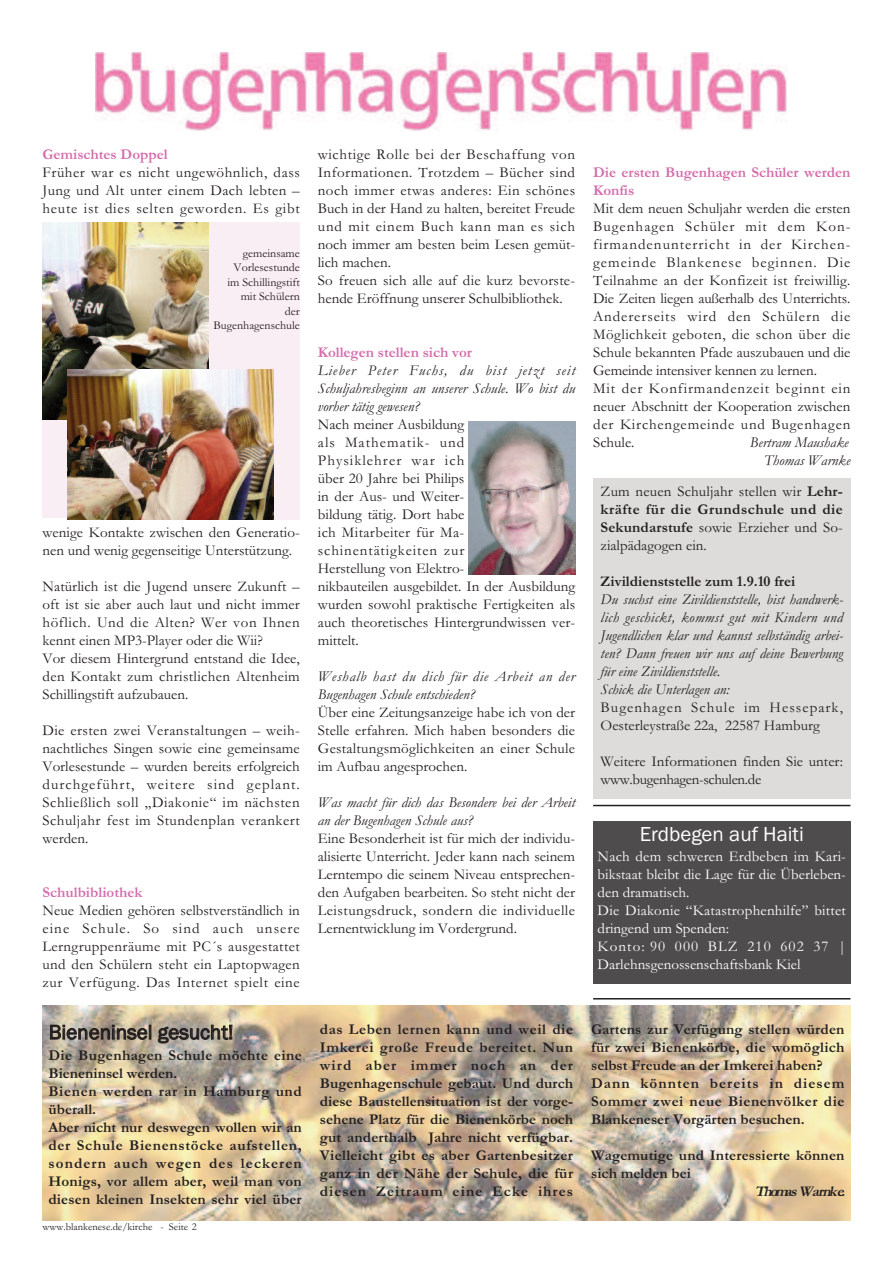
<style>
.page{position:relative;width:893px;height:1263px;background:#fff}
.page>*{position:absolute;margin:0;border:0;box-sizing:border-box;transform-origin:0 0}
.t1{font:21px "Franklin Gothic";color:#231f20}
.t2{font:21px "Franklin Gothic";color:#fff}
.t3{font:15px/18px "Garamond";letter-spacing:.005em;color:#231f20;text-align:justify}
.t4{font:700 15px/18px "Garamond";letter-spacing:.01em;color:#231f20}
.t5{font:15px/18px "Garamond";letter-spacing:.025em;color:#231f20}
.t6{font:italic 15px/18px "Garamond";color:#231f20}
.t7{font:15px/18px "Garamond";color:#fff}
.t8{font:700 15px/18px "Garamond";color:#d46caa}
.t9{font:italic 15px/18px "Garamond";letter-spacing:.05em;color:#231f20}
.t10{font:italic 700 15px "Garamond";color:#231f20}
.t11{font:12px/14.4px "Garamond";color:#231f20;text-align:right}
.t12{font:10.5px "Garamond";color:#231f20}
.s1{font-weight:700}
</style>
<div class="page">
<img style="left:95px;top:52px;width:692px;height:78px">
<img style="left:469px;top:421px;width:106px;height:153px">
<img style="left:43px;top:1006px;width:807px;height:214px">
<div style="left:593px;top:478px;width:257px;height:321px;background:#dedcdb"></div>
<div style="left:43px;top:222px;width:257px;height:296px;background:#faeef5"></div>
<img style="left:43px;top:222px;width:166px;height:198px">
<div style="left:68px;top:370px;width:232px;height:150px;background:#faeef5"></div>
<img style="left:68px;top:370px;width:205px;height:150px">
<div style="left:593px;top:822px;width:257px;height:162px;background:#4f4c4d"></div>
<hr style="left:593px;top:805px;width:257px;height:1px;background:#231f20">
<hr style="left:593px;top:998px;width:257px;height:1px;background:#231f20">
<p class="t8" style="left:43px;top:144px;width:127px">Gemischtes Doppel</p>
<p class="t3" style="left:43px;top:162px;width:259px">Früher war es nicht ungewöhnlich, dass Jung und Alt unter einem Dach lebten – heute ist dies selten geworden. Es gibt</p>
<p class="t11" style="left:213px;top:246px;width:88px">gemeinsame<br>Vorlesestunde<br>im Schillingstift mit Schülern<br>der<br>Bugenhagenschule</p>
<p class="t3" style="left:43px;top:522px;width:259px">wenige Kontakte zwischen den Generatio&shy;nen und wenig gegenseitige Unterstützung.</p>
<p class="t3" style="left:43px;top:576px;width:259px;text-align:left">Natürlich ist die Jugend unsere Zukunft – oft ist sie aber auch laut und nicht immer höflich. Und die Alten? Wer von Ihnen kennt einen MP3-Player oder die Wii?<br>Vor diesem Hintergrund entstand die Idee, den Kontakt zum christlichen Altenheim Schillingstift aufzubauen.</p>
<p class="t3" style="left:43px;top:720px;width:259px">Die ersten zwei Veranstaltungen – weih&shy;nachtliches Singen sowie eine gemeinsame Vorlesestunde – wurden bereits erfolgreich durchgeführt, weitere sind geplant.<br>Schließlich soll „Diakonie“ im nächsten Schuljahr fest im Stundenplan verankert werden.</p>
<p class="t8" style="left:43px;top:882px;width:101px">Schulbibliothek</p>
<p class="t3" style="left:43px;top:900px;width:259px">Neue Medien gehören selbstverständlich in eine Schule. So sind auch unsere Lerngruppenräume mit PC´s ausgestattet und den Schülern steht ein Laptopwagen zur Verfügung. Das Internet spielt eine</p>
<h1 class="t1" style="left:49px;top:1019px;width:186px">Bieneninsel gesucht!</h1>
<p class="t4" style="left:49px;top:1045px;width:255px">Die Bugenhagen Schule möchte eine<br>Bieneninsel werden.<br>Bienen werden rar in Hamburg und überall.<br>Aber nicht nur deswegen wollen wir an der Schule Bienenstöcke aufstellen, sondern auch wegen des leckeren<br>Honigs, vor allem aber, weil man von diesen kleinen Insekten sehr viel über</p>
<p class="t12" style="left:43px;top:1220px;width:156px">www.blankenese.de/kirche - Seite 2</p>
<p class="t3" style="left:318px;top:144px;width:259px;text-align:left">wichtige Rolle bei der Beschaffung von Informationen. Trotzdem – Bücher sind noch immer etwas anderes: Ein schönes Buch in der Hand zu halten, bereitet Freude und mit einem Buch kann man es sich noch immer am besten beim Lesen gemüt&shy;lich machen.<br>So freuen sich alle auf die kurz bevorste&shy;hende Eröffnung unserer Schulbibliothek.</p>
<p class="t8" style="left:318px;top:342px;width:156px">Kollegen stellen sich vor</p>
<p class="t6" style="left:318px;top:360px;width:259px;text-align:justify">Lieber Peter Fuchs, du bist jetzt seit Schuljahresbeginn an unserer Schule. Wo bist du vorher tätig gewesen?</p>
<p class="t3" style="left:318px;top:414px;width:259px;text-align:left">Nach meiner Ausbildung<br>als Mathematik- und<br>Physiklehrer war ich<br>über 20 Jahre bei Philips<br>in der Aus- und Weiter-<br>bildung tätig. Dort habe<br>ich Mitarbeiter für Ma&shy;schinentätigkeiten zur<br>Herstellung von Elektro-<br>nikbauteilen ausgebildet. In der Ausbildung wurden sowohl praktische Fertigkeiten als auch theoretisches Hintergrundwissen ver&shy;mittelt.</p>
<p class="t9" style="left:318px;top:666px;width:259px">Weshalb hast du dich für die Arbeit an der<br>Bugenhagen Schule entschieden?</p>
<p class="t3" style="left:318px;top:702px;width:259px">Über eine Zeitungsanzeige habe ich von der Stelle erfahren. Mich haben besonders die Gestaltungsmöglichkeiten an einer Schule im Aufbau angesprochen.</p>
<p class="t6" style="left:318px;top:792px;width:259px">Was macht für dich das Besondere bei der Arbeit an der Bugenhagen Schule aus?</p>
<p class="t3" style="left:318px;top:828px;width:259px">Eine Besonderheit ist für mich der individu&shy;alisierte Unterricht. Jeder kann nach seinem Lerntempo die seinem Niveau entsprechen&shy;den Aufgaben bearbeiten. So steht nicht der Leistungsdruck, sondern die individuelle Lernentwicklung im Vordergrund.</p>
<p class="t8" style="left:593px;top:162px;width:259px">Die ersten Bugenhagen Schüler werden<br>Konfis</p>
<p class="t5" style="left:593px;top:198px;width:259px">Mit dem neuen Schuljahr werden die ersten Bugenhagen Schüler mit dem Kon&shy;firmandenunterricht in der Kirchen&shy;gemeinde Blankenese beginnen. Die Teilnahme an der Konfizeit ist freiwillig.<br>Die Zeiten liegen außerhalb des Unterrichts.<br>Andererseits wird den Schülern die Möglichkeit geboten, die schon über die Schule bekannten Pfade auszubauen und die Gemeinde intensiver kennen zu lernen.<br>Mit der Konfirmandenzeit beginnt ein neuer Abschnitt der Kooperation zwischen der Kirchengemeinde und Bugenhagen Schule.</p>
<p class="t6" style="left:750px;top:432px;width:102px;text-align:right">Bertram Maushake<br>Thomas Warnke</p>
<p class="t3" style="left:601px;top:481px;width:244px">Zum neuen Schuljahr stellen wir <span class="s1">Lehr&shy;kräfte für die Grundschule und die Sekundarstufe</span> sowie Erzieher und So&shy;zialpädagogen ein.</p>
<p class="t4" style="left:601px;top:571px;width:196px">Zivildienststelle zum 1.9.10 frei</p>
<p class="t6" style="left:601px;top:589px;width:244px">Du suchst eine Zivildienststelle, bist handwerk&shy;lich geschickt, kommst gut mit Kindern und Jugendlichen klar und kannst selbständig arbei&shy;ten? Dann freuen wir uns auf deine Bewerbung für eine Zivildienststelle.<br>Schick die Unterlagen an:</p>
<p class="t3" style="left:601px;top:697px;width:244px">Bugenhagen Schule im Hessepark,<br>Oesterleystraße 22a, 22587 Hamburg</p>
<p class="t3" style="left:601px;top:751px;width:244px">Weitere Informationen finden Sie unter: www.bugenhagen-schulen.de</p>
<h1 class="t2" style="left:640px;top:821px;width:166px">Erdbegen auf Haiti</h1>
<p class="t7" style="left:598px;top:847px;width:250px">Nach dem schweren Erdbeben im Kari&shy;bikstaat bleibt die Lage für die Überleben&shy;den dramatisch.<br>Die Diakonie “Katastrophenhilfe” bittet dringend um Spenden:<br>Konto: 90 000 BLZ 210 602 37 |<br>Darlehnsgenossenschaftsbank Kiel</p>
<p class="t4" style="left:320px;top:1020px;width:255px;text-align:justify">das Leben lernen kann und weil die Imkerei große Freude bereitet. Nun wird aber immer noch an der Bugenhagenschule gebaut. Und durch diese Baustellensituation ist der vorge&shy;sehene Platz für die Bienenkörbe noch gut anderthalb Jahre nicht verfügbar.<br>Vielleicht gibt es aber Gartenbesitzer ganz in der Nähe der Schule, die für diesen Zeitraum eine Ecke ihres</p>
<p class="t4" style="left:591px;top:1020px;width:255px">Gartens zur Verfügung stellen würden für zwei Bienenkörbe, die womöglich selbst Freude an der Imkerei haben?<br>Dann könnten bereits in diesem Sommer zwei neue Bienenvölker die Blankeneser Vorgärten besuchen.</p>
<p class="t4" style="left:591px;top:1146px;width:255px">Wagemutige und Interessierte können sich melden bei</p>
<p class="t10" style="left:755px;top:1182px;width:96px">Thomas Warnke.</p>
</div>
